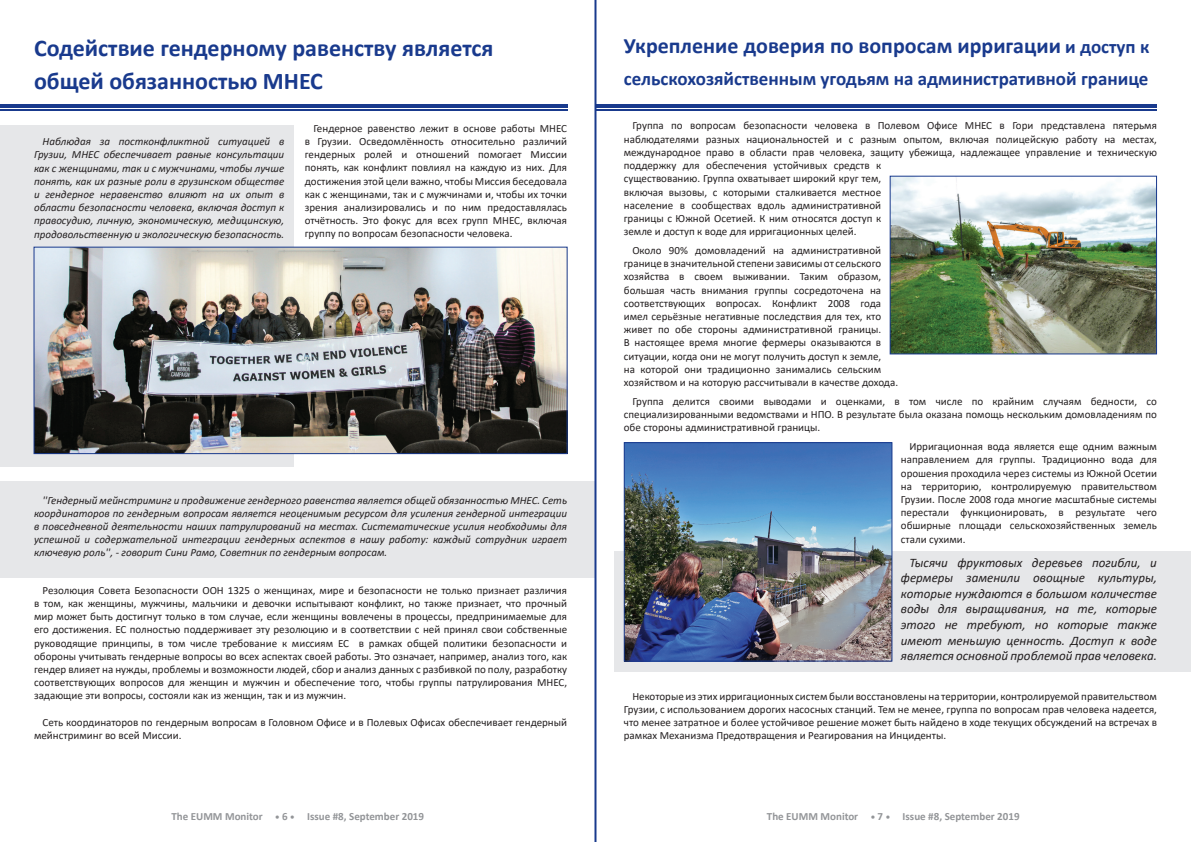
<style>
.page{position:relative;width:1191px;height:842px;background:#fff}
.page>*{position:absolute;margin:0;border:0;box-sizing:border-box;transform-origin:0 0}
.t1{font:700 24px/33px "Calibri";color:#193a8d}
.t2{font:700 22px "Calibri";color:#193a8d}
.t3{font:700 19px "Calibri";color:#193a8d}
.t4{font:italic 13px/15.6px "Calibri";color:#231f20;text-align:justify}
.t5{font:11px/13.2px "Calibri";color:#231f20;text-align:justify}
.t6{font:italic 11px/13.2px "Calibri";color:#231f20;text-align:justify}
.t7{font:700 11px "Calibri";color:#939598}
.s1{font-size:19px}
.s2{font-size:9px}
</style>
<div class="page">
<div style="left:0;top:125px;width:293px;height:342px;background:#e6e7e9"></div>
<div style="left:0;top:481px;width:595px;height:97px;background:#e6e7e9"></div>
<div style="left:614px;top:551px;width:577px;height:120px;background:#e6e7e9"></div>
<hr style="left:0;top:104px;width:567px;height:3px;background:#193a8d">
<hr style="left:0;top:110px;width:567px;height:1px;background:#193a8d">
<hr style="left:595px;top:104px;width:562px;height:3px;background:#193a8d">
<hr style="left:595px;top:110px;width:562px;height:1px;background:#193a8d">
<img style="left:36px;top:249px;width:529px;height:203px">
<div style="left:34px;top:247px;width:533px;height:207px;border:1px solid #193a8d"></div>
<img style="left:891px;top:178px;width:264px;height:174px">
<div style="left:889px;top:176px;width:268px;height:178px;border:1px solid #193a8d"></div>
<img style="left:626px;top:444px;width:264px;height:215px">
<div style="left:624px;top:442px;width:268px;height:219px;border:1px solid #193a8d"></div>
<hr style="left:594px;top:0;width:2px;height:842px;background:#193a8d">
<h1 class="t1" style="left:34px;top:31px;width:461px">Содействие гендерному равенству является общей обязанностью МНЕС</h1>
<p class="t5" style="left:305px;top:121px;width:264px;text-indent:9px">Гендерное равенство лежит в основе работы МНЕС в Грузии. Осведомлённость относительно различий гендерных ролей и отношений помогает Миссии понять, как конфликт повлиял на каждую из них. Для достижения этой цели важно, чтобы Миссия беседовала как с женщинами, так и с мужчинами и, чтобы их точки зрения анализировались и по ним предоставлялась отчётность. Это фокус для всех групп МНЕС, включая группу по вопросам безопасности человека.</p>
<p class="t6" style="left:34px;top:135px;width:252px;text-indent:9px">Наблюдая за постконфликтной ситуацией в Грузии, МНЕС обеспечивает равные консультации как с женщинами, так и с мужчинами, чтобы лучше понять, как их разные роли в грузинском обществе и гендерное неравенство влияют на их опыт в области безопасности человека, включая доступ к правосудию, личную, экономическую, медицинскую, продовольственную и экологическую безопасность.</p>
<p class="t6" style="left:34px;top:493px;width:534px;text-indent:9px">''Гендерный мейнстриминг и продвижение гендерного равенства является общей обязанностью МНЕС. Сеть координаторов по гендерным вопросам является неоценимым ресурсом для усиления гендерной интеграции в повседневной деятельности наших патрулирований на местах. Систематические усилия необходимы для успешной и содержательной интеграции гендерных аспектов в нашу работу: каждый сотрудник играет ключевую роль'', - говорит Сини Рамо, Советник по гендерным вопросам.</p>
<p class="t5" style="left:34px;top:583px;width:534px;text-indent:9px">Резолюция Совета Безопасности ООН 1325 о женщинах, мире и безопасности не только признает различия в том, как женщины, мужчины, мальчики и девочки испытывают конфликт, но также признает, что прочный мир может быть достигнут только в том случае, если женщины вовлечены в процессы, предпринимаемые для его достижения. ЕС полностью поддерживает эту резолюцию и в соответствии с ней принял свои собственные руководящие принципы, в том числе требование к миссиям ЕС в рамках общей политики безопасности и обороны учитывать гендерные вопросы во всех аспектах своей работы. Это означает, например, анализ того, как гендер влияет на нужды, проблемы и возможности людей, сбор и анализ данных с разбивкой по полу, разработку соответствующих вопросов для женщин и мужчин и обеспечение того, чтобы группы патрулирования МНЕС, задающие эти вопросы, состояли как из женщин, так и из мужчин.</p>
<p class="t5" style="left:34px;top:715px;width:534px;text-indent:9px">Сеть координаторов по гендерным вопросам в Головном Офисе и в Полевых Офисах обеспечивает гендерный мейнстриминг во всей Миссии.</p>
<h2 class="t2" style="left:624px;top:30px;width:527px">Укрепление доверия по вопросам ирригации <span class="s1">и доступ к</span></h2>
<h3 class="t3" style="left:624px;top:65px;width:526px">сельскохозяйственным угодьям на административной границе</h3>
<p class="t5" style="left:624px;top:119px;width:534px;text-align:left;text-indent:9px">Группа по вопросам безопасности человека в Полевом Офисе МНЕС в Гори представлена пятерьмя наблюдателями разных национальностей и с разным опытом, включая полицейскую работу на местах, международное право в области прав человека, защиту убежища, надлежащее управление и техническую поддержку для обеспечения устойчивых средств к<br>существованию. Группа охватывает широкий круг тем,<br>включая вызовы, с которыми сталкивается местное<br>население в сообществах вдоль административной<br>границы с Южной Осетией. К ним относятся доступ к<br>земле и доступ к воде для ирригационных целей.</p>
<p class="t5" style="left:624px;top:243px;width:276px;text-align:left;text-indent:9px">Около 90% домовладений на административной границе в значительной степени зависимы от сельского хозяйства в своем выживании. Таким образом, большая часть внимания группы сосредоточена на соответствующих вопросах. Конфликт 2008 года имел серьёзные негативные последствия для тех, кто живет по обе стороны административной границы.<br>В настоящее время многие фермеры оказываются в ситуации, когда они не могут получить доступ к земле,<br>на которой они традиционно занимались сельским хозяйством и на которую рассчитывали в качестве дохода.</p>
<p class="t5" style="left:624px;top:394px;width:534px;text-indent:9px">Группа делится своими выводами и оценками, в том числе по крайним случаям бедности, со специализированными ведомствами и НПО. В результате была оказана помощь нескольким домовладениям по обе стороны административной границы.</p>
<p class="t5" style="left:901px;top:440px;width:258px;text-indent:9px">Ирригационная вода является еще одним важным направлением для группы. Традиционно вода для орошения проходила через системы из Южной Осетии на территорию, контролируемую правительством Грузии. После 2008 года многие масштабные системы перестали функционировать, в результате чего обширные площади сельскохозяйственных земель стали сухими.</p>
<p class="t4" style="left:901px;top:554px;width:258px;text-indent:9px">Тысячи фруктовых деревьев погибли, и фермеры заменили овощные культуры, которые нуждаются в большом количестве воды для выращивания, на те, которые этого не требуют, но которые также имеют меньшую ценность. Доступ к воде является основной проблемой прав человека.</p>
<p class="t5" style="left:624px;top:689px;width:534px;text-indent:9px">Некоторые из этих ирригационных систем были восстановлены на территории, контролируемой правительством Грузии, с использованием дорогих насосных станций. Тем не менее, группа по вопросам прав человека надеется, что менее затратное и более устойчивое решение может быть найдено в ходе текущих обсуждений на встречах в рамках Механизма Предотвращения и Реагирования на Инциденты.</p>
<p class="t7" style="left:171px;top:808px;width:254px">The EUMM Monitor <span class="s2">•</span> 6 <span class="s2">•</span> Issue #8, September 2019</p>
<p class="t7" style="left:767px;top:808px;width:254px">The EUMM Monitor <span class="s2">•</span> 7 <span class="s2">•</span> Issue #8, September 2019</p>
</div>
